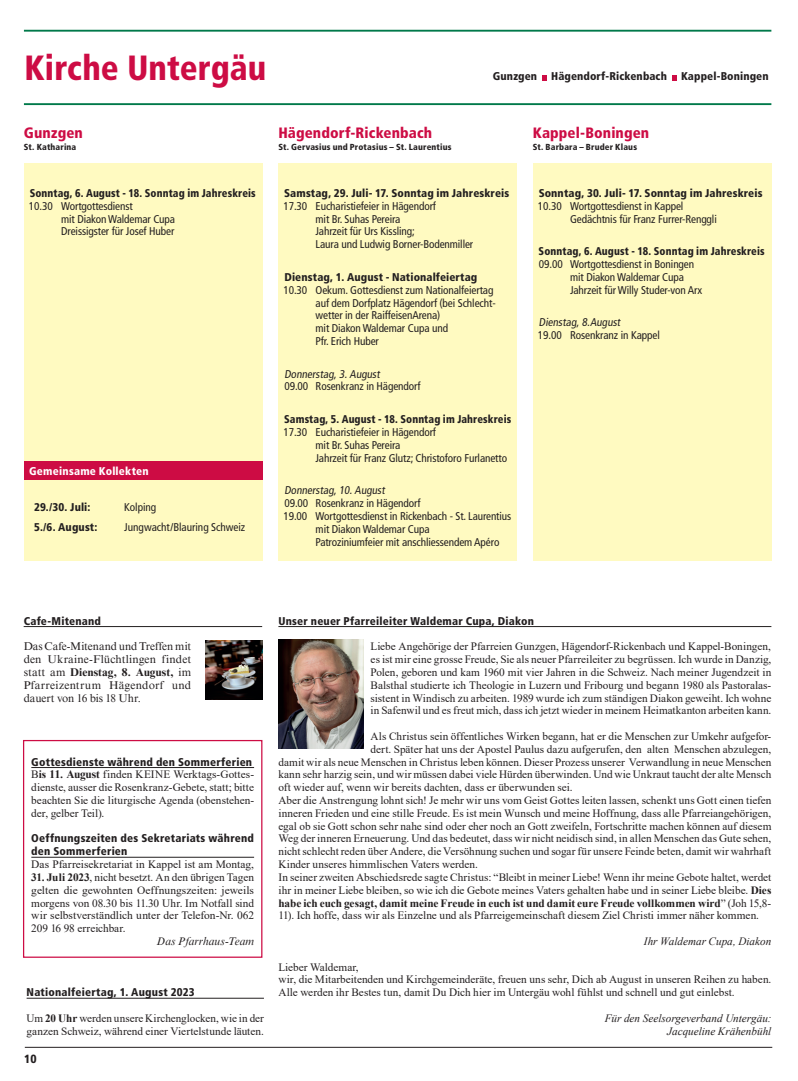
<style>
.page{position:relative;width:798px;height:1081px;background:#fff}
.page>*{position:absolute;margin:0;border:0;box-sizing:border-box;transform-origin:0 0}
.t1{font:900 condensed 35px "Frutiger LT Std";color:#cd0c44;scale:.95 1}
.t2{font:900 condensed 15px "Frutiger LT Std";letter-spacing:.005em;color:#cd0c44}
.t3{font:900 condensed 11.88px "Frutiger LT Std";color:#231f20}
.t4{font:11.25px/12.8px "Times New Roman";color:#231f20;text-align:justify}
.t5{font:condensed 11.25px/12.9px "Frutiger LT Std";letter-spacing:-.01em;color:#231f20}
.t6{font:900 condensed 11.25px/12.9px "Frutiger LT Std";letter-spacing:.01em;color:#231f20}
.t7{font:11.25px/12.8px "Times NRMT Pro";letter-spacing:.01em;color:#231f20;text-align:justify}
.t8{font:900 condensed 11.25px "Frutiger LT Std";letter-spacing:.01em;color:#231f20;scale:.94 1}
.t9{font:700 11.25px "Times New Roman";letter-spacing:-.005em;color:#231f20}
.t10{font:italic 11.25px/12.9px "Times New Roman";color:#231f20;text-align:right}
.t11{font:900 condensed 11.25px "Frutiger LT Std";letter-spacing:.02em;color:#fff}
.t12{font:italic 11.25px "Times NRMT Pro";letter-spacing:.01em;color:#231f20}
.t13{font:900 condensed 8.75px "Frutiger LT Std";letter-spacing:.02em;color:#231f20}
.s1{font-weight:700}
.s2{font-family:"Times NRMT Pro";font-weight:700}
.s3{font-weight:400}
</style>
<div class="page">
<hr style="left:25px;top:1047px;width:747px;height:1px;background:#231f20">
<hr style="left:24px;top:103px;width:747px;height:2px;background:#00794a">
<hr style="left:24px;top:30px;width:747px;height:2px;background:#00794a">
<svg style="left:672px;top:75px;width:4px;height:5px"></svg>
<svg style="left:542px;top:75px;width:4px;height:5px"></svg>
<div style="left:24px;top:163px;width:238px;height:397px;background:#fffac1"></div>
<div style="left:278px;top:163px;width:239px;height:397px;background:#fffac1"></div>
<div style="left:532px;top:163px;width:239px;height:397px;background:#fffac1"></div>
<div style="left:24px;top:461px;width:238px;height:19px;background:#cd0c44"></div>
<hr style="left:31px;top:767px;width:223px;height:1px;background:#231f20">
<hr style="left:31px;top:857px;width:223px;height:1px;background:#231f20">
<div style="left:23px;top:740px;width:239px;height:218px;border:1px solid #cd0c44"></div>
<hr style="left:24px;top:626px;width:238px;height:1px;background:#231f20">
<img style="left:205px;top:640px;width:57px;height:59px">
<hr style="left:278px;top:626px;width:493px;height:1px;background:#231f20">
<img style="left:279px;top:640px;width:84px;height:109px">
<hr style="left:27px;top:998px;width:237px;height:1px;background:#231f20">
<h1 class="t1" style="left:24px;top:47px;width:256px">Kirche Untergäu</h1>
<p class="t6" style="left:492px;top:70px;width:277px">Gunzgen Hägendorf-Rickenbach Kappel-Boningen</p>
<h2 class="t2" style="left:24px;top:123px;width:60px">Gunzgen</h2>
<h2 class="t2" style="left:278px;top:123px;width:155px">Hägendorf-Rickenbach</h2>
<h2 class="t2" style="left:532px;top:123px;width:118px">Kappel-Boningen</h2>
<p class="t13" style="left:24px;top:142px;width:54px">St. Katharina</p>
<p class="t13" style="left:278px;top:142px;width:175px">St. Gervasius und Protasius – St. Laurentius</p>
<p class="t13" style="left:532px;top:142px;width:106px">St. Barbara – Bruder Klaus</p>
<p class="t8" style="left:30px;top:186px;width:242px">Sonntag, 6. August - 18. Sonntag im Jahreskreis</p>
<p class="t5" style="left:61px;top:199px;width:115px;text-indent:-32px">10.30 Wortgottesdienst<br>mit Diakon Waldemar Cupa<br>Dreissigster für Josef Huber</p>
<p class="t6" style="left:284px;top:186px;width:226px">Samstag, 29. Juli- 17. Sonntag im Jahreskreis</p>
<p class="t5" style="left:315px;top:199px;width:159px;text-indent:-32px">17.30 Eucharistiefeier in Hägendorf<br>mit Br. Suhas Pereira<br>Jahrzeit für Urs Kissling;<br>Laura und Ludwig Borner-Bodenmiller</p>
<p class="t6" style="left:284px;top:270px;width:194px">Dienstag, 1. August - Nationalfeiertag</p>
<p class="t5" style="left:315px;top:283px;width:181px;text-indent:-32px">10.30 Oekum. Gottesdienst zum Nationalfeiertag auf dem Dorfplatz Hägendorf (bei Schlecht&shy;wetter in der RaiffeisenArena)<br>mit Diakon Waldemar Cupa und<br>Pfr. Erich Huber</p>
<p class="t5" style="left:284px;top:367px;width:137px">Donnerstag,3.August<br>09.00 Rosenkranz in Hägendorf</p>
<p class="t8" style="left:284px;top:412px;width:243px">Samstag, 5. August - 18. Sonntag im Jahreskreis</p>
<p class="t5" style="left:315px;top:426px;width:193px;text-indent:-32px">17.30 Eucharistiefeier in Hägendorf<br>mit Br. Suhas Pereira<br>Jahrzeit für Franz Glutz; Christoforo Furlanetto</p>
<p class="t5" style="left:284px;top:484px;width:104px">Donnerstag,10.August</p>
<p class="t5" style="left:284px;top:497px;width:137px">09.00 Rosenkranz in Hägendorf</p>
<p class="t5" style="left:283px;top:510px;width:229px">19.00 Wortgottesdienst in Rickenbach - St. Laurentius</p>
<p class="t5" style="left:315px;top:522px;width:115px">mit Diakon Waldemar Cupa</p>
<p class="t5" style="left:315px;top:535px;width:185px">Patroziniumfeier mit anschliessendem Apéro</p>
<p class="t6" style="left:538px;top:186px;width:225px">Sonntag, 30. Juli- 17. Sonntag im Jahreskreis</p>
<p class="t5" style="left:570px;top:199px;width:148px;text-indent:-32px">10.30 Wortgottesdienst in Kappel<br>Gedächtnis für Franz Furrer-Renggli</p>
<p class="t8" style="left:538px;top:245px;width:242px">Sonntag, 6. August - 18. Sonntag im Jahreskreis</p>
<p class="t5" style="left:570px;top:258px;width:133px;text-indent:-31px">09.00 Wortgottesdienst in Boningen mit Diakon Waldemar Cupa<br>Jahrzeit für Willy Studer-von Arx</p>
<p class="t5" style="left:537px;top:316px;width:123px">Dienstag,8.August<br>19.00 Rosenkranz in Kappel</p>
<p class="t11" style="left:29px;top:464px;width:121px">Gemeinsame Kollekten</p>
<p class="t6" style="left:34px;top:501px;width:58px">29./30. Juli:</p>
<p class="t5" style="left:124px;top:501px;width:34px">Kolping</p>
<p class="t6" style="left:34px;top:521px;width:65px">5./6. August:</p>
<p class="t5" style="left:124px;top:521px;width:122px">Jungwacht/Blauring Schweiz</p>
<p class="t6" style="left:24px;top:614px;width:79px">Cafe-Mitenand</p>
<p class="t7" style="left:24px;top:640px;width:169px">Das Cafe-Mitenand und Treffen mit den Ukraine-Flüchtlingen findet statt am <span class="s1">Dienstag, 8. August,</span> im Pfarreizentrum Hägendorf und dauert von 16 bis 18 Uhr.</p>
<p class="t6" style="left:31px;top:755px;width:222px">Gottesdienste während den Sommerferien</p>
<p class="t4" style="left:31px;top:768px;width:224px">B<span class="s1">is</span> <span class="s2">11. August</span> finden KEINE Werktags-Gottes&shy;dienste, ausser die Rosenkranz-Gebete, statt; bitte beachten Sie die liturgische Agenda (obenstehen&shy;der, gelber Teil).</p>
<p class="t6" style="left:31px;top:832px;width:224px">Oeffnungszeiten des Sekretariats während den Sommerferien</p>
<p class="t4" style="left:31px;top:857px;width:224px">Das Pfarreisekretariat in Kappel ist am Montag,</p>
<p class="t4" style="left:31px;top:870px;width:224px"><span class="s1">31. Juli 2023</span>, nicht besetzt. An den übrigen Tagen gelten die gewohnten Oeffnungszeiten: jeweils morgens von 08.30 bis 11.30 Uhr. Im Notfall sind wir selbstverständlich unter der Telefon-Nr. 062<br>209 16 98 erreichbar.</p>
<p class="t12" style="left:156px;top:934px;width:99px">Das Pfarrhaus-Team</p>
<p class="t6" style="left:27px;top:986px;width:169px">Nationalfeiertag, 1. August 2023</p>
<p class="t4" style="left:27px;top:1011px;width:239px">Um <span class="s1">20 Uhr</span> werden unsere Kirchenglocken, wie in der ganzen Schweiz, während einer Viertelstunde läuten.</p>
<p class="t3" style="left:24px;top:1052px;width:14px">10</p>
<p class="t6" style="left:278px;top:614px;width:257px">Unser neuer Pfarreileiter Waldemar Cupa, Diakon</p>
<p class="t4" style="left:370px;top:640px;width:402px">Liebe Angehörige der Pfarreien Gunzgen, Hägendorf-Rickenbach und Kappel-Boningen, es ist mir eine grosse Freude, Sie als neuer Pfarreileiter zu begrüssen. Ich wurde in Danzig, Polen, geboren und kam 1960 mit vier Jahren in die Schweiz. Nach meiner Jugendzeit in Balsthal studierte ich Theologie in Luzern und Fribourg und begann 1980 als Pastoralas&shy;sistent in Windisch zu arbeiten. 1989 wurde ich zum ständigen Diakon geweiht. Ich wohne in Safenwil und es freut mich, dass ich jetzt wieder in meinem Heimatkanton arbeiten kann.</p>
<p class="t4" style="left:370px;top:729px;width:402px">Als Christus sein öffentliches Wirken begann, hat er die Menschen zur Umkehr aufgefor-</p>
<p class="t4" style="left:370px;top:742px;width:402px">dert. Später hat uns der Apostel Paulus dazu aufgerufen, den alten Menschen abzulegen,</p>
<p class="t4" style="left:278px;top:755px;width:494px">damit wir als neue Menschen in Christus leben können. Dieser Prozess unserer Verwandlung in neue Menschen</p>
<p class="t4" style="left:278px;top:768px;width:494px">kann sehr harzig sein, und wir müssen dabei viele Hürden überwinden. Und wie Unkraut taucht der alte Mensch</p>
<p class="t4" style="left:278px;top:781px;width:296px">oft wieder auf, wenn wir bereits dachten, dass er überwunden sei.</p>
<p class="t4" style="left:278px;top:793px;width:494px">Aber die Anstrengung lohnt sich! Je mehr wir uns vom Geist Gottes leiten lassen, schenkt uns Gott einen tiefen</p>
<p class="t4" style="left:278px;top:806px;width:494px">inneren Frieden und eine stille Freude. Es ist mein Wunsch und meine Hoffnung, dass alle Pfarreiangehörigen,</p>
<p class="t4" style="left:278px;top:819px;width:494px">egal ob sie Gott schon sehr nahe sind oder eher noch an Gott zweifeln, Fortschritte machen können auf diesem</p>
<p class="t4" style="left:278px;top:832px;width:494px">Weg der inneren Erneuerung. Und das bedeutet, dass wir nicht neidisch sind, in allen Menschen das Gute sehen,</p>
<p class="t4" style="left:278px;top:845px;width:494px">nicht schlecht reden über Andere, die Versöhnung suchen und sogar für unsere Feinde beten, damit wir wahrhaft</p>
<p class="t4" style="left:278px;top:857px;width:201px">Kinder unseres himmlischen Vaters werden.</p>
<p class="t4" style="left:278px;top:870px;width:494px">In seiner zweiten Abschiedsrede sagte Christus: “Bleibt in meiner Liebe! Wenn ihr meine Gebote haltet, werdet</p>
<p class="t4" style="left:278px;top:883px;width:494px">ihr in meiner Liebe bleiben, so wie ich die Gebote meines Vaters gehalten habe und in seiner Liebe bleibe. <span class="s1">Dies</span></p>
<p class="t9" style="left:278px;top:894px;width:494px">habe ich euch gesagt, damit meine Freude in euch ist und damit eure Freude vollkommen wird<span class="s3">” (Joh 15,8-</span></p>
<p class="t4" style="left:278px;top:909px;width:482px">11). Ich hoffe, dass wir als Einzelne und als Pfarreigemeinschaft diesem Ziel Christi immer näher kommen.</p>
<p class="t10" style="left:643px;top:934px;width:129px">Ihr Waldemar Cupa, Diakon</p>
<p class="t4" style="left:278px;top:960px;width:494px;text-align:left">Lieber Waldemar,<br>wir, die Mitarbeitenden und Kirchgemeinderäte, freuen uns sehr, Dich ab August in unseren Reihen zu haben.<br>Alle werden ihr Bestes tun, damit Du Dich hier im Untergäu wohl fühlst und schnell und gut einlebst.</p>
<p class="t10" style="left:604px;top:1011px;width:168px">Für den Seelsorgeverband Untergäu:<br>Jacqueline Krähenbühl</p>
</div>
